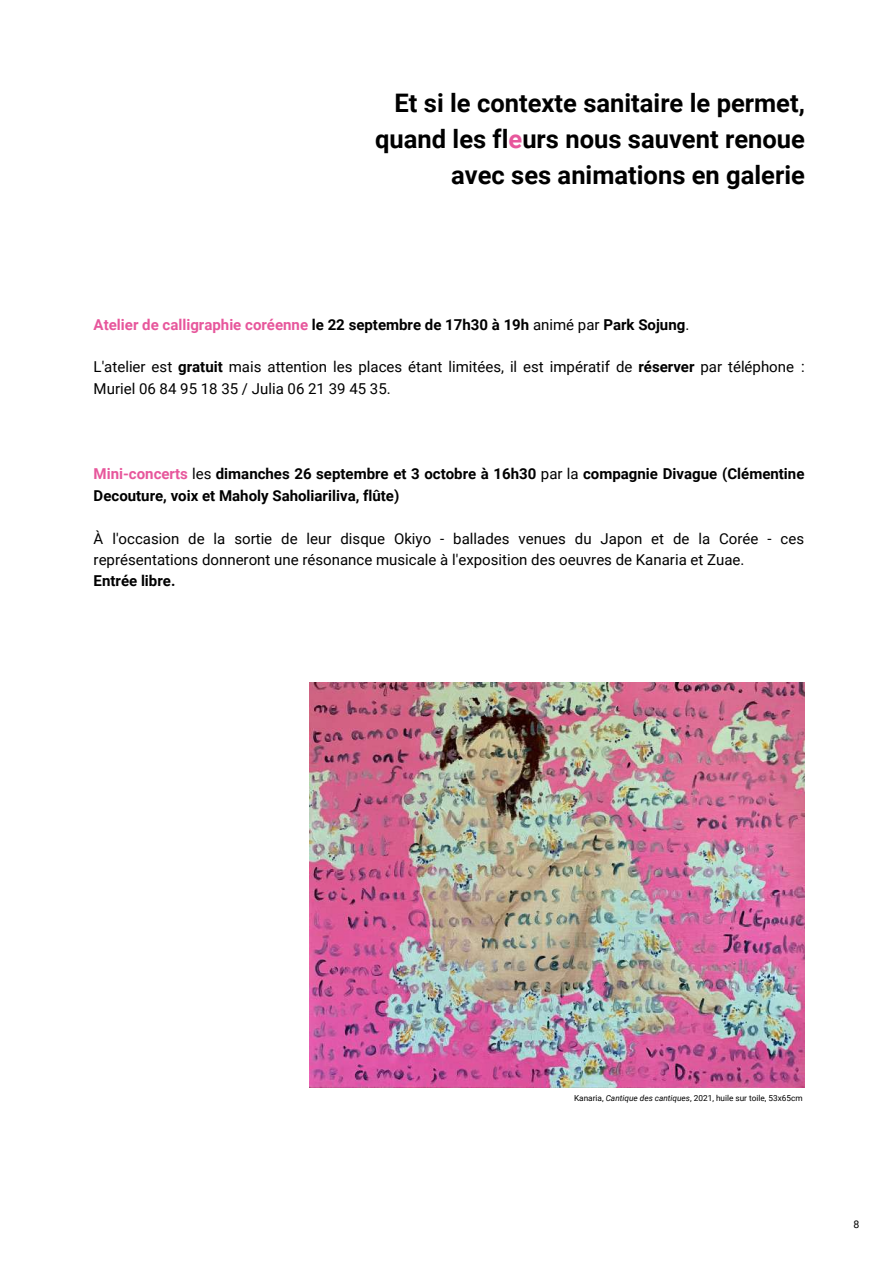
<style>
.page{position:relative;width:894px;height:1264px;background:#fff}
.page>*{position:absolute;margin:0;border:0;box-sizing:border-box;transform-origin:0 0}
.t1{font:700 25.5px/36px "Roboto";color:#000;text-align:right}
.t2{font:15px/21.5px "Roboto";color:#000}
.t3{font:700 15px/21.5px "Roboto";color:#000}
.t4{font:10.5px "Roboto";color:#000}
.t5{font:8.25px "Roboto";color:#000}
.s1{color:#e7579c}
.s2{font-weight:400}
.s3{font-weight:700}
.s4{font-style:italic}
</style>
<div class="page">
<img style="left:309px;top:683px;width:495px;height:404px">
<h1 class="t1" style="left:375px;top:86px;width:431px">Et si le contexte sanitaire le permet, quand les fl<span class="s1">e</span>urs nous sauvent renoue avec ses animations en galerie</h1>
<p class="t3" style="left:94px;top:313px;width:597px"><span class="s1">Atelier de calligraphie coréenne</span> le 22 septembre de 17h30 à 19h <span class="s2">animé par</span> Park Sojung<span class="s2">.</span></p>
<p class="t2" style="left:94px;top:356px;width:712px">L'atelier est <span class="s3">gratuit</span> mais attention les places étant limitées, il est impératif de <span class="s3">réserver</span> par téléphone :<br>Muriel 06 84 95 18 35 / Julia 06 21 39 45 35.</p>
<p class="t3" style="left:94px;top:463px;width:712px"><span class="s1">Mini-concerts</span> <span class="s2">les</span> dimanches 26 septembre et 3 octobre à 16h30 <span class="s2">par la</span> compagnie Divague (Clémentine<br>Decouture, voix et Maholy Saholiariliva, flûte)</p>
<p class="t2" style="left:94px;top:527px;width:711px">À l'occasion de la sortie de leur disque Okiyo - ballades venues du Japon et de la Corée - ces représentations donneront une résonance musicale à l'exposition des oeuvres de Kanaria et Zuae.</p>
<p class="t3" style="left:94px;top:570px;width:83px">Entrée libre.</p>
<p class="t5" style="left:574px;top:1093px;width:230px">Kanaria, <span class="s4">Cantique des cantiques</span>, 2021, huile sur toile, 53x65cm</p>
<p class="t4" style="left:853px;top:1218px;width:7px">8</p>
</div>
